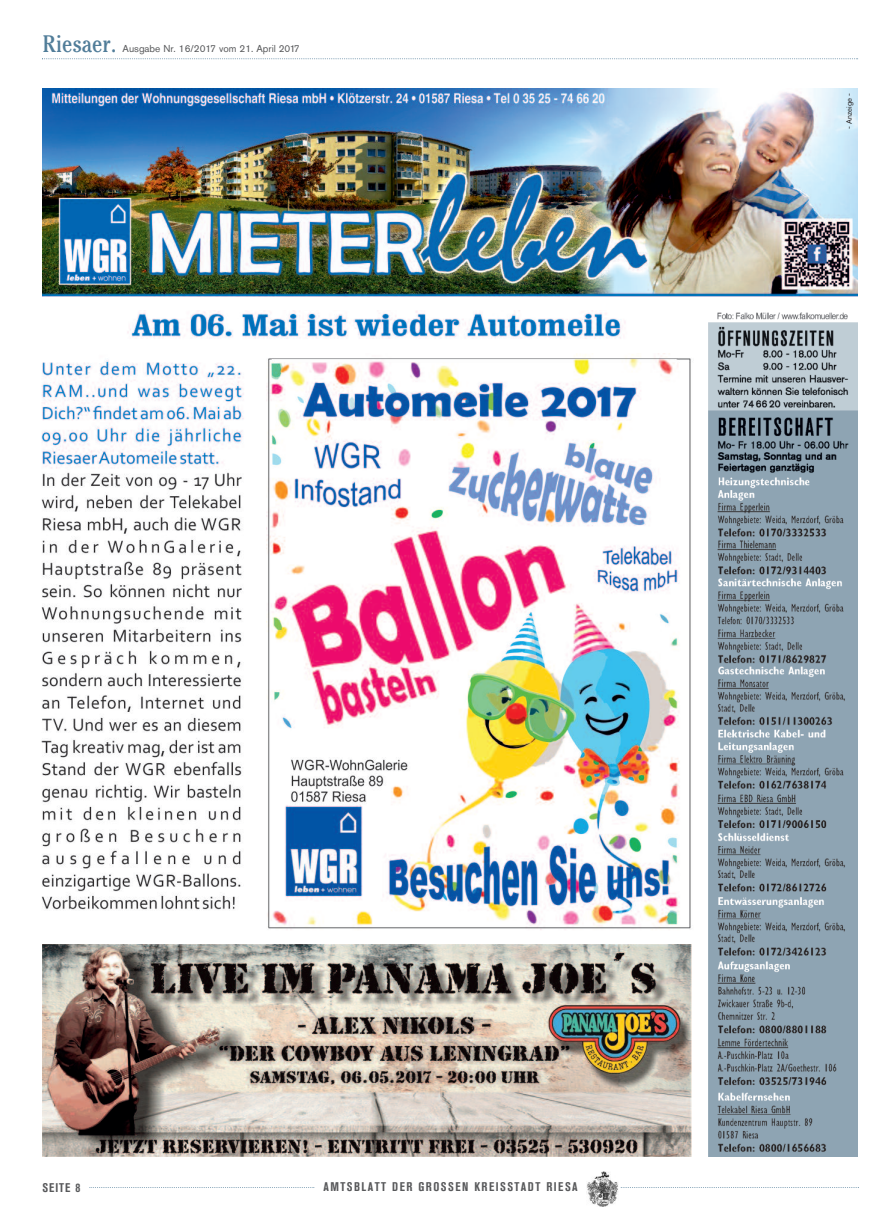
<style>
.page{position:relative;width:886px;height:1223px;background:#fff}
.page>*{position:absolute;margin:0;border:0;box-sizing:border-box;transform-origin:0 0}
.t1{font:25px "Cheltenham EFOP Book Con";color:#517d99}
.t2{font:700 condensed 12.5px "Akzidenz Grotesk Std";letter-spacing:.12em;color:#57585a}
.t3{font:10px "Akzidenz Grotesk Std";color:#57585a}
.t4{font:7.5px "Akzidenz Grotesk Std";color:#231f20}
</style>
<div class="page">
<svg style="left:89px;top:1187px;width:225px;height:1px"></svg>
<svg style="left:621px;top:1187px;width:238px;height:1px"></svg>
<img style="left:586px;top:1171px;width:32px;height:35px">
<svg style="left:42px;top:58px;width:816px;height:1px"></svg>
<img style="left:43px;top:89px;width:815px;height:208px">
<img style="left:708px;top:312px;width:150px;height:844px">
<img style="left:267px;top:354px;width:424px;height:576px">
<img style="left:41px;top:360px;width:203px;height:550px">
<img style="left:127px;top:310px;width:499px;height:29px">
<img style="left:43px;top:944px;width:648px;height:212px">
<h1 class="t1" style="left:43px;top:36px;width:76px">Riesaer.</h1>
<p class="t3" style="left:123px;top:43px;width:179px">Ausgabe Nr. 16/2017 vom 21. April 2017</p>
<p class="t4" style="left:845px;top:129px;width:37px;rotate:-90deg">- Anzeige -</p>
<p class="t2" style="left:43px;top:1180px;width:39px">SEITE 8</p>
<p class="t2" style="left:323px;top:1179px;width:256px">AMTSBLATT DER GROSSEN KREISSTADT RIESA</p>
</div>
